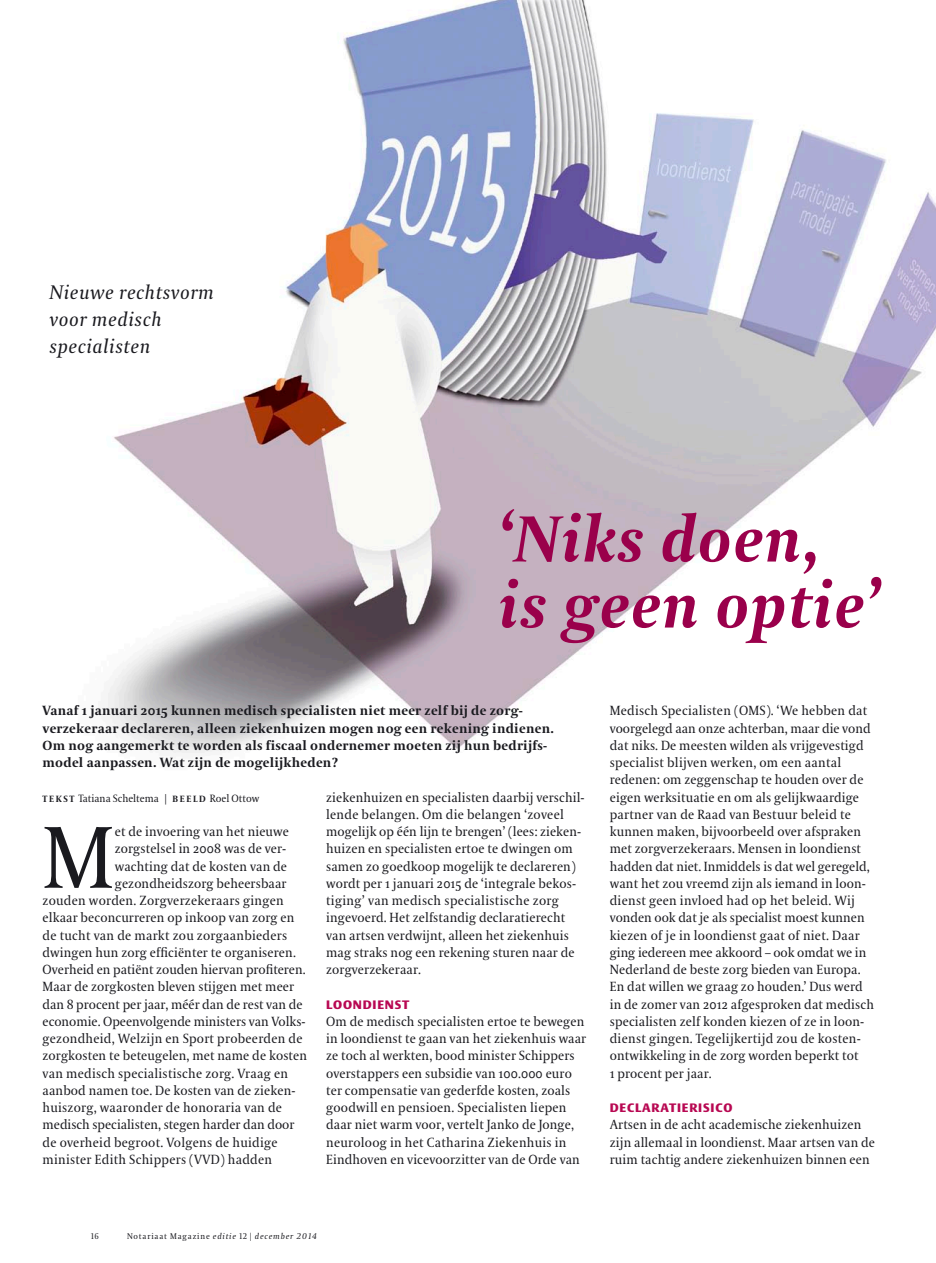
<style>
.page{position:relative;width:936px;height:1263px;background:#fff}
.page>*{position:absolute;margin:0;border:0;box-sizing:border-box;transform-origin:0 0}
.t1{font:87.3px "VPRO Coranto";color:#1a1a1f}
.t2{font:italic 700 64.5px/66px "VPRO Coranto";letter-spacing:.02em;color:#9a004b}
.t3{font:italic 19.5px/27px "VPRO Coranto";letter-spacing:.03em;color:#1a1a1f}
.t4{font:13.2px/17.2px "VPRO Coranto";letter-spacing:.01em;color:#1a1a1f}
.t5{font:700 13.2px/17.2px "VPRO Coranto";letter-spacing:.02em;color:#1a1a1f}
.t6{font:700 12px "VPRO Vesta";letter-spacing:.07em;color:#b80852}
.t7{font:10.5px "VPRO Coranto";color:#1a1a1f}
.t8{font:italic 8.25px "VPRO Coranto";letter-spacing:.1em;color:#1a1a1f}
.t9{font:8.25px "VPRO Coranto Cn";color:#1a1a1f}
.s1{font-weight:700;font-size:9px}
.s2{font-style:normal}
.s3{font-family:"VPRO Coranto Cn";font-style:normal}
</style>
<div class="page">
<img style="left:108px;top:0;width:827px;height:753px">
<h3 class="t3" style="left:49px;top:279px;width:166px">Nieuwe rechtsvorm voor medisch specialisten</h3>
<h2 class="t2" style="left:498px;top:505px;width:383px">‘Niks doen, is geen optie’</h2>
<p class="t5" style="left:43px;top:702px;width:512px">Vanaf 1 januari 2015 kunnen medisch specialisten niet meer zelf bij de zorg&shy;verzekeraar declareren, alleen ziekenhuizen mogen nog een rekening indienen.<br>Om nog aangemerkt te worden als fiscaal ondernemer moeten zij hun bedrijfs&shy;model aanpassen. Wat zijn de mogelijkheden?</p>
<p class="t7" style="left:43px;top:792px;width:218px"><span class="s1">T E K S T</span> Tatiana Scheltema | <span class="s1">b ee l d</span> Roel Ottow</p>
<h1 class="t1" style="left:43px;top:806px;width:73px">M</h1>
<p class="t4" style="left:115px;top:823px;width:176px">et de invoering van het nieuwe</p>
<p class="t4" style="left:115px;top:840px;width:173px">zorgstelsel in 2008 was de ver-</p>
<p class="t4" style="left:115px;top:857px;width:174px">wachting dat de kosten van de</p>
<p class="t4" style="left:115px;top:875px;width:173px">gezondheidszorg beheersbaar</p>
<p class="t4" style="left:43px;top:892px;width:243px">zouden worden. Zorgverzekeraars gingen</p>
<p class="t4" style="left:43px;top:909px;width:253px">elkaar beconcurreren op inkoop van zorg en</p>
<p class="t4" style="left:43px;top:926px;width:246px">de tucht van de markt zou zorgaanbieders</p>
<p class="t4" style="left:43px;top:944px;width:255px">dwingen hun zorg efficiënter te organiseren.</p>
<p class="t4" style="left:43px;top:961px;width:264px">Overheid en patiënt zouden hiervan profiteren.</p>
<p class="t4" style="left:43px;top:978px;width:253px">Maar de zorgkosten bleven stijgen met meer</p>
<p class="t4" style="left:43px;top:995px;width:261px">dan 8 procent per jaar, méér dan de rest van de</p>
<p class="t4" style="left:43px;top:1013px;width:264px">economie. Opeenvolgende ministers van Volks-</p>
<p class="t4" style="left:43px;top:1030px;width:261px">gezondheid, Welzijn en Sport probeerden de</p>
<p class="t4" style="left:43px;top:1047px;width:266px">zorgkosten te beteugelen, met name de kosten</p>
<p class="t4" style="left:43px;top:1064px;width:247px">van medisch specialistische zorg. Vraag en</p>
<p class="t4" style="left:43px;top:1082px;width:254px">aanbod namen toe. De kosten van de zieken-</p>
<p class="t4" style="left:43px;top:1099px;width:241px">huiszorg, waaronder de honoraria van de</p>
<p class="t4" style="left:43px;top:1116px;width:253px">medisch specialisten, stegen harder dan door</p>
<p class="t4" style="left:43px;top:1133px;width:236px">de overheid begroot. Volgens de huidige</p>
<p class="t4" style="left:43px;top:1151px;width:231px">minister Edith Schippers (VVD) hadden</p>
<p class="t4" style="left:326px;top:788px;width:260px">ziekenhuizen en specialisten daarbij verschil&shy;lende belangen. Om die belangen ‘zoveel mogelijk op één lijn te brengen’ (lees: zieken&shy;huizen en specialisten ertoe te dwingen om samen zo goedkoop mogelijk te declareren) wordt per 1 januari 2015 de ‘integrale bekos&shy;tiging’ van medisch specialistische zorg ingevoerd. Het zelfstandig declaratierecht van artsen verdwijnt, alleen het ziekenhuis mag straks nog een rekening sturen naar de zorgverzekeraar.</p>
<p class="t6" style="left:326px;top:999px;width:85px">LOONDIENST</p>
<p class="t4" style="left:326px;top:1013px;width:261px">Om de medisch specialisten ertoe te bewegen in loondienst te gaan van het ziekenhuis waar ze toch al werkten, bood minister Schippers overstappers een subsidie van 100.000 euro ter compensatie van gederfde kosten, zoals goodwill en pensioen. Specialisten liepen daar niet warm voor, vertelt Janko de Jonge, neuroloog in het Catharina Ziekenhuis in Eindhoven en vicevoorzitter van de Orde van</p>
<p class="t4" style="left:609px;top:702px;width:266px">Medisch Specialisten (OMS). ‘We hebben dat voorgelegd aan onze achterban, maar die vond dat niks. De meesten wilden als vrijgevestigd specialist blijven werken, om een aantal redenen: om zeggenschap te houden over de eigen werksituatie en om als gelijkwaardige partner van de Raad van Bestuur beleid te kunnen maken, bijvoorbeeld over afspraken met zorgverzekeraars. Mensen in loondienst hadden dat niet. Inmiddels is dat wel geregeld, want het zou vreemd zijn als iemand in loon&shy;dienst geen invloed had op het beleid. Wij vonden ook dat je als specialist moest kunnen kiezen of je in loondienst gaat of niet. Daar ging iedereen mee akkoord – ook omdat we in Nederland de beste zorg bieden van Europa.<br>En dat willen we graag zo houden.’ Dus werd in de zomer van 2012 afgesproken dat medisch specialisten zelf konden kiezen of ze in loon&shy;dienst gingen. Tegelijkertijd zou de kosten&shy;ontwikkeling in de zorg worden beperkt tot<br>1 procent per jaar.</p>
<p class="t6" style="left:609px;top:1103px;width:124px">DECLARATIERISICO</p>
<p class="t4" style="left:609px;top:1116px;width:267px">Artsen in de acht academische ziekenhuizen zijn allemaal in loondienst. Maar artsen van de ruim tachtig andere ziekenhuizen binnen een</p>
<p class="t9" style="left:91px;top:1231px;width:9px">16</p>
<p class="t8" style="left:127px;top:1231px;width:191px"><span class="s2">Notariaat Magazine</span> editie <span class="s3">12 |</span> december 2014</p>
</div>
